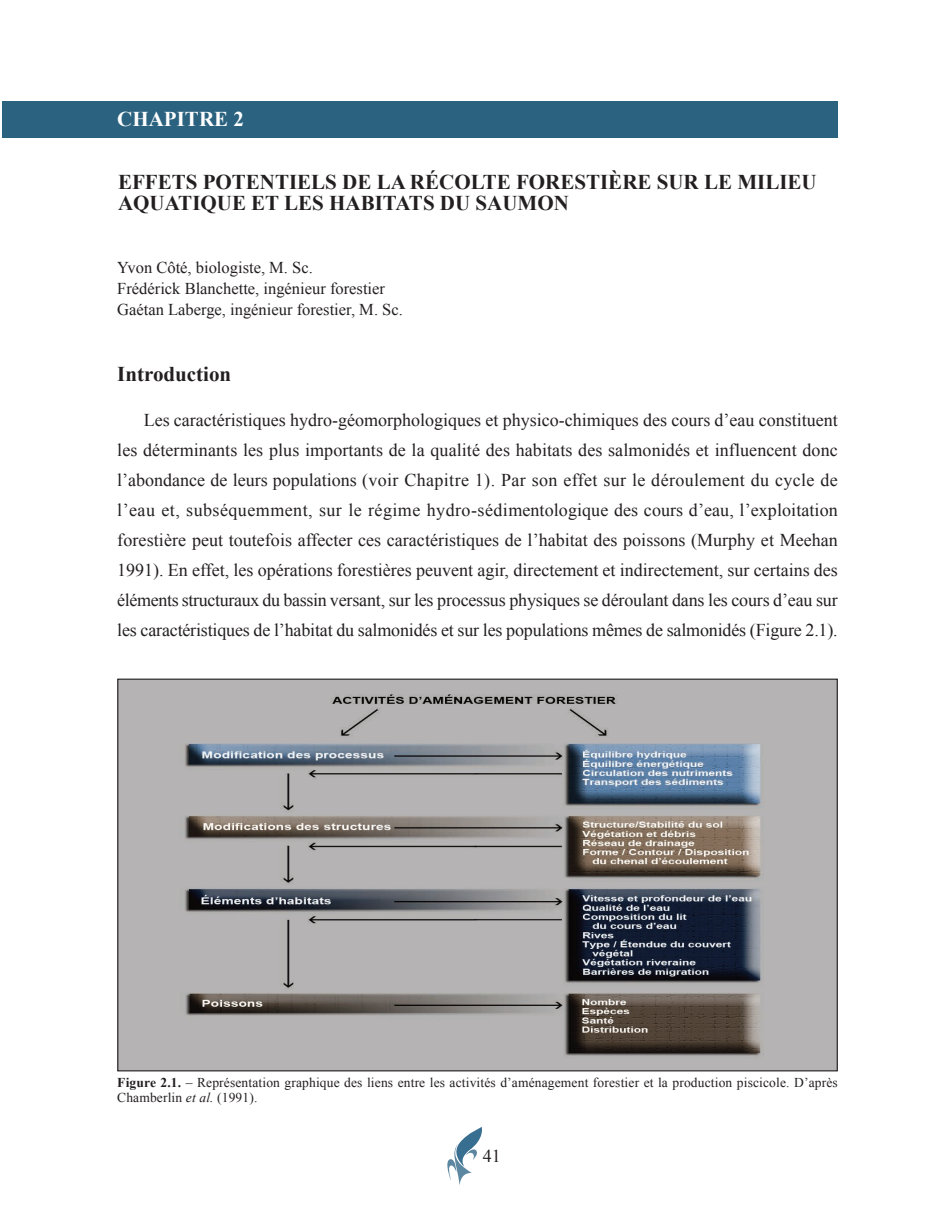
<style>
.page{position:relative;width:951px;height:1211px;background:#fff}
.page>*{position:absolute;margin:0;border:0;box-sizing:border-box;transform-origin:0 0}
.t1{font:700 21px/21px "Times New Roman";color:#231f20}
.t2{font:700 21px "Times New Roman";color:#fff}
.t3{font:18px/30px "Times New Roman";letter-spacing:-.01em;color:#231f20;text-align:justify}
.t4{font:16.5px/21px "Times New Roman";color:#231f20}
.t5{font:13.5px/15px "Times New Roman";letter-spacing:.01em;color:#231f20}
.s1{font-weight:700}
.s2{font-style:italic}
</style>
<div class="page">
<div style="left:3px;top:101px;width:834px;height:36px;background:#2b627f"></div>
<svg style="left:447px;top:1127px;width:35px;height:58px"></svg>
<img style="left:119px;top:680px;width:716px;height:389px">
<p class="t2" style="left:117px;top:107px;width:128px">CHAPITRE 2</p>
<p class="t1" style="left:118px;top:171px;width:700px">EFFETS POTENTIELS DE LA RÉCOLTE FORESTIÈRE SUR LE MILIEU<br>AQUATIQUE ET LES HABITATS DU SAUMON</p>
<p class="t4" style="left:117px;top:257px;width:287px">Yvon Côté, biologiste, M. Sc.<br>Frédérick Blanchette, ingénieur forestier<br>Gaétan Laberge, ingénieur forestier, M. Sc.</p>
<p class="t1" style="left:117px;top:363px;width:115px">INTRODUCTION</p>
<p class="t3" style="left:117px;top:405px;width:722px;text-indent:26px">Les caractéristiques hydro-géomorphologiques et physico-chimiques des cours d’eau constituent les déterminants les plus importants de la qualité des habitats des salmonidés et influencent donc l’abondance de leurs populations (voir Chapitre 1). Par son effet sur le déroulement du cycle de l’eau et, subséquemment, sur le régime hydro-sédimentologique des cours d’eau, l’exploitation forestière peut toutefois affecter ces caractéristiques de l’habitat des poissons (Murphy et Meehan 1991). En effet, les opérations forestières peuvent agir, directement et indirectement, sur certains des éléments structuraux du bassin versant, sur les processus physiques se déroulant dans les cours d’eau sur les caractéristiques de l’habitat du salmonidés et sur les populations mêmes de salmonidés (Figure 2.1).</p>
<p class="t5" style="left:117px;top:1074px;width:722px"><span class="s1">FIGURE 2.1.</span> – Représentation graphique des liens entre les activités d’aménagement forestier et la production piscicole. D’après<br>Chamberlin <span class="s2">et al.</span> (1991).</p>
<p class="t3" style="left:482px;top:1140px;width:19px">41</p>
</div>
